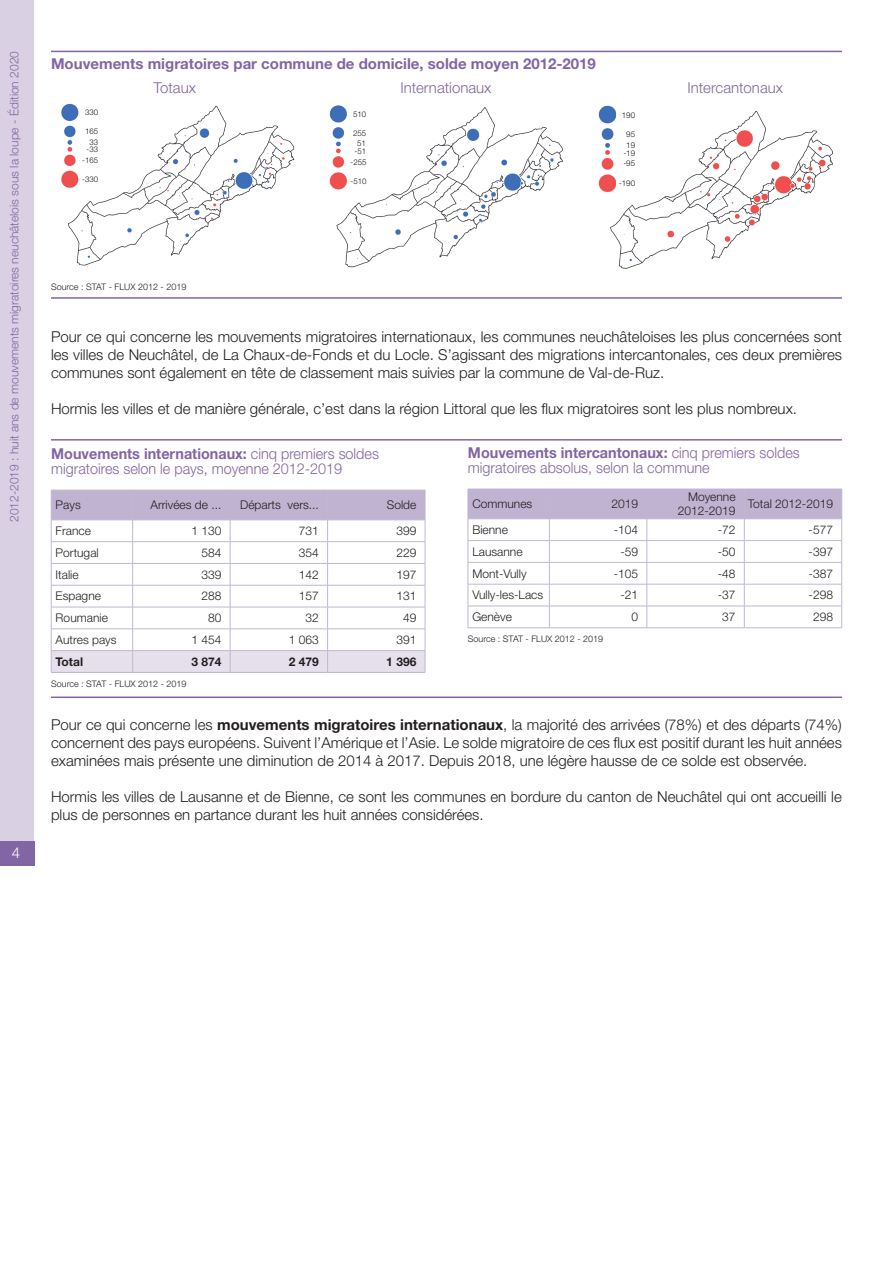
<style>
.page{position:relative;width:893px;height:1263px;background:#fff}
.page>*{position:absolute;margin:0;border:0;box-sizing:border-box;transform-origin:0 0}
.t1{font:300 15px/18px "Helvetica Neue LT Std";color:#231f20;text-align:justify}
.Texte{font:300 15px/15px "Helvetica Neue LT Std";color:#8265a3;scale:.96 1}
.Graphe_ou_Tablo_Titr{font:700 15px "Helvetica Neue LT Std";color:#8265a3}
.Graphe_ou_Tablo_Titr-2{font:300 15px "Helvetica Neue LT Std";color:#8265a3}
.t2{font:300 15px "Helvetica Neue LT Std";color:#fff}
.Texte-2{font:300 12px/14.4px "Helvetica Neue LT Std";color:#231f20;text-align:right}
.t3{font:300 12px "Helvetica Neue LT Std";color:#8265a3}
.Texte-3{font:700 12px "Helvetica Neue LT Std";color:#231f20}
.Graphe_ou_Tablo_Titr-3{font:300 9px "Helvetica Neue LT Std";color:#231f20}
.t4{font:300 7.95px/10.5px "Helvetica Neue LT Std";color:#101315}
.t5{font:300 7.8px/7.4px "Helvetica Neue LT Std";color:#101315;text-align:center}
.s1{font-weight:700}
</style>
<div class="page">
<div style="left:0;top:841px;width:34px;height:24px;background:#8265a3"></div>
<div style="left:0;top:0;width:34px;height:841px;background:#d9d1e3"></div>
<svg style="left:51px;top:490px;width:375px;height:182px"></svg>
<hr style="left:51px;top:672px;width:82px;height:1px;background:#c0b7d2">
<hr style="left:133px;top:672px;width:97px;height:1px;background:#c0b7d2">
<hr style="left:230px;top:672px;width:98px;height:1px;background:#c0b7d2">
<hr style="left:328px;top:672px;width:97px;height:1px;background:#c0b7d2">
<svg style="left:468px;top:489px;width:374px;height:138px"></svg>
<hr style="left:468px;top:627px;width:81px;height:1px;background:#c0b7d2">
<hr style="left:549px;top:627px;width:98px;height:1px;background:#c0b7d2">
<hr style="left:647px;top:627px;width:97px;height:1px;background:#c0b7d2">
<hr style="left:744px;top:627px;width:98px;height:1px;background:#c0b7d2">
<hr style="left:51px;top:696px;width:791px;height:2px;background:#8265a3">
<hr style="left:51px;top:439px;width:791px;height:2px;background:#8265a3">
<hr style="left:51px;top:51px;width:791px;height:1px;background:#8265a3">
<img style="left:61px;top:103px;width:234px;height:163px">
<div style="left:80px;top:107px;width:12px;height:76px;background:#fff"></div>
<img style="left:598px;top:105px;width:235px;height:164px">
<div style="left:617px;top:111px;width:11px;height:78px;background:#fff"></div>
<img style="left:329px;top:105px;width:234px;height:163px">
<div style="left:348px;top:108px;width:11px;height:77px;background:#fff"></div>
<hr style="left:51px;top:297px;width:791px;height:2px;background:#8265a3">
<p class="t3" style="left:7px;top:522px;width:473px;rotate:-90deg">2012-2019 : huit ans de mouvements migratoires neuchâtelois sous la loupe - Édition 2020</p>
<p class="t2" style="left:12px;top:843px;width:10px">4</p>
<p class="Graphe_ou_Tablo_Titr" style="left:51px;top:55px;width:546px">Mouvements migratoires par commune de domicile, solde moyen 2012-2019</p>
<p class="t5" style="left:85px;top:109px;width:15px">330</p>
<p class="Graphe_ou_Tablo_Titr-2" style="left:153px;top:79px;width:44px">Totaux</p>
<p class="Graphe_ou_Tablo_Titr-2" style="left:400px;top:79px;width:93px">Internationaux</p>
<p class="Graphe_ou_Tablo_Titr-2" style="left:687px;top:79px;width:97px">Intercantonaux</p>
<p class="t5" style="left:353px;top:110px;width:15px">510</p>
<p class="t5" style="left:353px;top:128px;width:15px;line-height:10.4px">255<br>51</p>
<p class="t5" style="left:351px;top:177px;width:18px">-510</p>
<p class="t4" style="left:622px;top:110px;width:15px">190</p>
<p class="t4" style="left:626px;top:129px;width:10px">95<br>19</p>
<p class="t4" style="left:619px;top:178px;width:18px">-190</p>
<p class="t5" style="left:85px;top:128px;width:15px">165</p>
<p class="t5" style="left:82px;top:156px;width:17px">-165</p>
<p class="t5" style="left:86px;top:138px;width:13px">33 -33</p>
<p class="t5" style="left:355px;top:147px;width:13px">-51</p>
<p class="t4" style="left:623px;top:147px;width:13px">-19</p>
<p class="t5" style="left:351px;top:158px;width:18px">-255</p>
<p class="t4" style="left:623px;top:158px;width:13px">-95</p>
<p class="t5" style="left:82px;top:175px;width:17px">-330</p>
<p class="Graphe_ou_Tablo_Titr-3" style="left:51px;top:282px;width:137px">Source : STAT - FLUX 2012 - 2019</p>
<p class="t1" style="left:51px;top:327px;width:792px">Pour ce qui concerne les mouvements migratoires internationaux, les communes neuchâteloises les plus concernées sont les villes de Neuchâtel, de La Chaux-de-Fonds et du Locle. S’agissant des migrations intercantonales, ces deux premières communes sont également en tête de classement mais suivies par la commune de Val-de-Ruz.</p>
<p class="t1" style="left:51px;top:399px;width:747px">Hormis les villes et de manière générale, c’est dans la région Littoral que les flux migratoires sont les plus nombreux.</p>
<p class="Texte" style="left:51px;top:446px;width:343px"><span class="s1">Mouvements internationaux:</span> cinq premiers soldes migratoires selon le pays, moyenne 2012-2019</p>
<p class="Texte-2" style="left:56px;top:497px;width:27px">Pays</p>
<p class="Texte-2" style="left:151px;top:497px;width:72px">Arrivées de ...</p>
<p class="Texte-2" style="left:240px;top:497px;width:80px">Départs vers...</p>
<p class="Texte-2" style="left:387px;top:497px;width:31px">Solde</p>
<p class="Texte-2" style="left:56px;top:523px;width:37px">France</p>
<p class="Texte-2" style="left:191px;top:523px;width:32px">1 130</p>
<p class="Texte-2" style="left:299px;top:523px;width:22px">731</p>
<p class="Texte-2" style="left:396px;top:523px;width:22px">399</p>
<p class="Texte-2" style="left:56px;top:545px;width:45px">Portugal</p>
<p class="Texte-2" style="left:201px;top:545px;width:22px">584</p>
<p class="Texte-2" style="left:299px;top:545px;width:22px">354</p>
<p class="Texte-2" style="left:396px;top:545px;width:22px">229</p>
<p class="Texte-2" style="left:56px;top:567px;width:25px">Italie</p>
<p class="Texte-2" style="left:201px;top:567px;width:22px">339</p>
<p class="Texte-2" style="left:299px;top:567px;width:22px">142</p>
<p class="Texte-2" style="left:396px;top:567px;width:22px">197</p>
<p class="Texte-2" style="left:56px;top:589px;width:47px">Espagne</p>
<p class="Texte-2" style="left:201px;top:589px;width:22px">288</p>
<p class="Texte-2" style="left:299px;top:589px;width:22px">157</p>
<p class="Texte-2" style="left:396px;top:589px;width:22px">131</p>
<p class="Texte-2" style="left:56px;top:610px;width:54px">Roumanie</p>
<p class="Texte-2" style="left:208px;top:610px;width:15px">80</p>
<p class="Texte-2" style="left:306px;top:610px;width:15px">32</p>
<p class="Texte-2" style="left:403px;top:610px;width:15px">49</p>
<p class="Texte-2" style="left:56px;top:632px;width:62px">Autres pays</p>
<p class="Texte-2" style="left:191px;top:632px;width:32px">1 454</p>
<p class="Texte-2" style="left:289px;top:632px;width:32px">1 063</p>
<p class="Texte-2" style="left:396px;top:632px;width:22px">391</p>
<p class="Texte-3" style="left:56px;top:654px;width:29px">Total</p>
<p class="Texte-3" style="left:191px;top:654px;width:32px">3 874</p>
<p class="Texte-3" style="left:289px;top:654px;width:32px">2 479</p>
<p class="Texte-3" style="left:386px;top:654px;width:32px">1 396</p>
<p class="Graphe_ou_Tablo_Titr-3" style="left:51px;top:678px;width:137px">Source : STAT - FLUX 2012 - 2019</p>
<p class="Texte" style="left:468px;top:445px;width:347px"><span class="s1">Mouvements intercantonaux:</span> cinq premiers soldes migratoires absolus, selon la commune</p>
<p class="Texte-2" style="left:472px;top:496px;width:61px">Communes</p>
<p class="Texte-2" style="left:611px;top:496px;width:28px">2019</p>
<p class="Texte-2" style="left:678px;top:489px;width:59px">Moyenne<br>2012-2019</p>
<p class="Texte-2" style="left:748px;top:496px;width:87px">Total 2012-2019</p>
<p class="Texte-2" style="left:472px;top:522px;width:37px">Bienne</p>
<p class="Texte-2" style="left:614px;top:522px;width:26px">-104</p>
<p class="Texte-2" style="left:718px;top:522px;width:19px">-72</p>
<p class="Texte-2" style="left:809px;top:522px;width:26px">-577</p>
<p class="Texte-2" style="left:472px;top:544px;width:52px">Lausanne</p>
<p class="Texte-2" style="left:620px;top:544px;width:19px">-59</p>
<p class="Texte-2" style="left:718px;top:544px;width:19px">-50</p>
<p class="Texte-2" style="left:809px;top:544px;width:26px">-397</p>
<p class="Texte-2" style="left:472px;top:566px;width:56px">Mont-Vully</p>
<p class="Texte-2" style="left:614px;top:566px;width:26px">-105</p>
<p class="Texte-2" style="left:718px;top:566px;width:19px">-48</p>
<p class="Texte-2" style="left:809px;top:566px;width:26px">-387</p>
<p class="Texte-2" style="left:472px;top:588px;width:72px">Vully-les-Lacs</p>
<p class="Texte-2" style="left:620px;top:588px;width:19px">-21</p>
<p class="Texte-2" style="left:718px;top:588px;width:19px">-37</p>
<p class="Texte-2" style="left:809px;top:588px;width:26px">-298</p>
<p class="Texte-2" style="left:472px;top:609px;width:41px">Genève</p>
<p class="Texte-2" style="left:631px;top:609px;width:8px">0</p>
<p class="Texte-2" style="left:722px;top:609px;width:15px">37</p>
<p class="Texte-2" style="left:813px;top:609px;width:22px">298</p>
<p class="Graphe_ou_Tablo_Titr-3" style="left:468px;top:633px;width:137px">Source : STAT - FLUX 2012 - 2019</p>
<p class="t1" style="left:51px;top:715px;width:792px">Pour ce qui concerne les <span class="s1">mouvements migratoires internationaux</span>, la majorité des arrivées (78%) et des départs (74%) concernent des pays européens. Suivent l’Amérique et l’Asie. Le solde migratoire de ces flux est positif durant les huit années examinées mais présente une diminution de 2014 à 2017. Depuis 2018, une légère hausse de ce solde est observée.</p>
<p class="t1" style="left:51px;top:787px;width:792px">Hormis les villes de Lausanne et de Bienne, ce sont les communes en bordure du canton de Neuchâtel qui ont accueilli le plus de personnes en partance durant les huit années considérées.</p>
</div>
